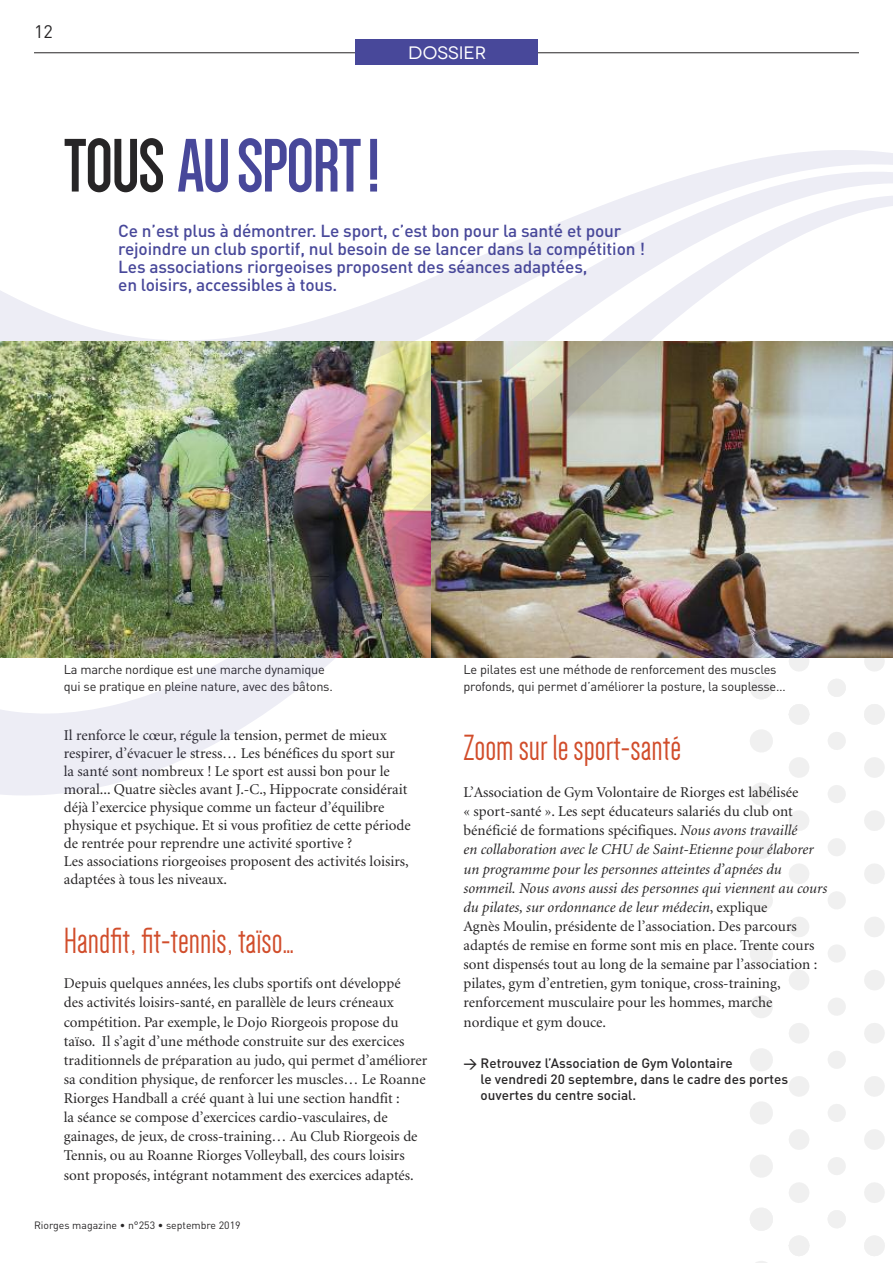
<style>
.page{position:relative;width:893px;height:1263px;background:#fff}
.page>*{position:absolute;margin:0;border:0;box-sizing:border-box;transform-origin:0 0}
.t1{font:700 78px "Dense";letter-spacing:-.015em;color:#48489a}
.t2{font:37.5px "Dense";color:#d14d2b}
.t3{font:18px "Novecentowide";color:#fff}
.t4{font:18px "DIN";color:#272526}
.t5{font:500 17.25px/18px "DIN";letter-spacing:-.01em;color:#48489a}
.t6{font:15px/19px "Minion";color:#272526}
.t7{font:500 13.5px/16.2px "DIN";color:#272526}
.t8{font:12.75px/16.5px "DIN";letter-spacing:-.015em;color:#272526}
.t9{font:10.5px "DIN Pro";color:#272526}
.s1{color:#272526}
.s2{font-style:italic}
</style>
<div class="page">
<div style="left:740px;top:657px;width:153px;height:606px;background:linear-gradient(to right,#fcfcfc,#fdfdfd)"></div>
<hr style="left:34px;top:52px;width:825px;height:1px;background:#272526">
<div style="left:355px;top:39px;width:183px;height:26px;background:#48489a"></div>
<svg style="left:707px;top:150px;width:186px;height:21px;fill:#ededf5"></svg>
<svg style="left:634px;top:171px;width:259px;height:23px;fill:#ededf5"></svg>
<img style="left:0;top:194px;width:893px;height:602px">
<p class="t4" style="left:34px;top:21px;width:20px">12</p>
<p class="t3" style="left:408px;top:42px;width:80px">DOSSIER</p>
<h1 class="t1" style="left:64px;top:139px;width:318px"><span class="s1">TOUS</span> AUSPORT!</h1>
<p class="t5" style="left:118px;top:222px;width:528px">Ce n’est plus à démontrer. Le sport, c’est bon pour la santé et pour rejoindre un club sportif, nul besoin de se lancer dans la compétition !<br>Les associations riorgeoises proposent des séances adaptées,<br>en loisirs, accessibles à tous.</p>
<p class="t8" style="left:64px;top:662px;width:271px">La marche nordique est une marche dynamique qui se pratique en pleine nature, avec des bâtons.</p>
<p class="t8" style="left:463px;top:662px;width:324px">Le pilates est une méthode de renforcement des muscles profonds, qui permet d’améliorer la posture, la souplesse…</p>
<p class="t6" style="left:64px;top:727px;width:348px;line-height:18px">Il renforce le cœur, régule la tension, permet de mieux respirer, d’évacuer le stress… Les bénéfices du sport sur<br>la santé sont nombreux ! Le sport est aussi bon pour le moral... Quatre siècles avant J.-C., Hippocrate considérait déjà l’exercice physique comme un facteur d’équilibre physique et psychique. Et si vous profitiez de cette période de rentrée pour reprendre une activité sportive ?<br>Les associations riorgeoises proposent des activités loisirs, adaptées à tous les niveaux.</p>
<h2 class="t2" style="left:463px;top:729px;width:219px">Zoom sur lesport-santé</h2>
<p class="t6" style="left:463px;top:784px;width:365px">L’Association de Gym Volontaire de Riorges est labélisée<br>« sport-santé ». Les sept éducateurs salariés du club ont bénéficié de formations spécifiques. <span class="s2">Nous avons travaillé<br>en collaboration avec le CHU de Saint-Etienne pour élaborer un programme pour les personnes atteintes d’apnées du sommeil. Nous avons aussi des personnes qui viennent au cours du pilates, sur ordonnance de leur médecin</span>, explique<br>Agnès Moulin, présidente de l’association. Des parcours adaptés de remise en forme sont mis en place. Trente cours sont dispensés tout au long de la semaine par l’association : pilates, gym d’entretien, gym tonique, cross-training, renforcement musculaire pour les hommes, marche nordique et gym douce.</p>
<p class="t7" style="left:481px;top:1055px;width:309px;text-indent:-17px">&gt; Retrouvez l’Association de Gym Volontaire<br>le vendredi 20 septembre, dans le cadre des portes ouvertes du centre social.</p>
<h2 class="t2" style="left:64px;top:922px;width:232px">Handfit,fit-tennis, taïso…</h2>
<p class="t6" style="left:64px;top:975px;width:365px">Depuis quelques années, les clubs sportifs ont développé<br>des activités loisirs-santé, en parallèle de leurs créneaux compétition. Par exemple, le Dojo Riorgeois propose du taïso. Il s’agit d’une méthode construite sur des exercices traditionnels de préparation au judo, qui permet d’améliorer sa condition physique, de renforcer les muscles… Le Roanne Riorges Handball a créé quant à lui une section handfit :<br>la séance se compose d’exercices cardio-vasculaires, de gainages, de jeux, de cross-training… Au Club Riorgeois de Tennis, ou au Roanne Riorges Volleyball, des cours loisirs sont proposés, intégrant notamment des exercices adaptés.</p>
<p class="t9" style="left:34px;top:1221px;width:208px">Riorges magazine • n°253 • septembre 2019</p>
</div>
